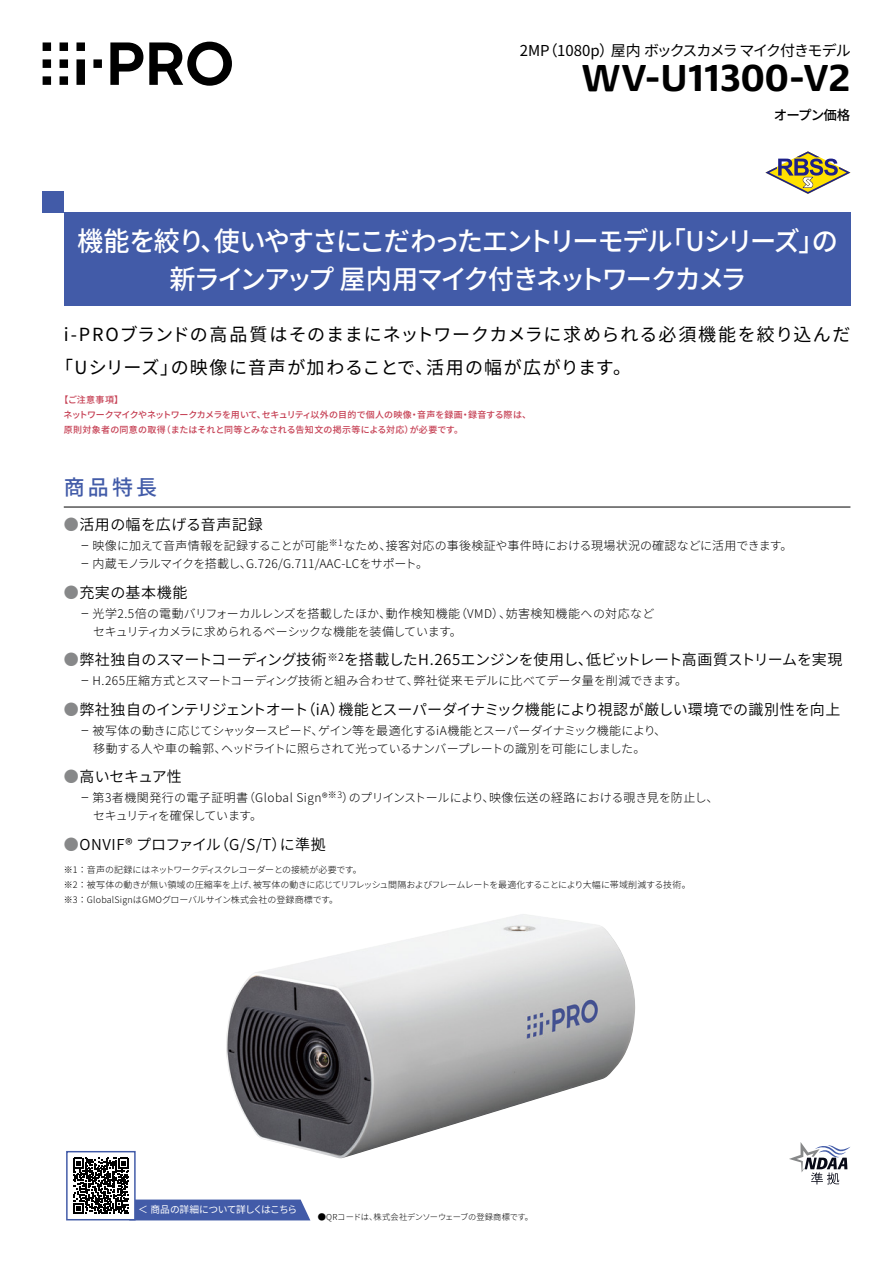
<style>
.page{position:relative;width:893px;height:1263px;background:#fff}
.page>*{position:absolute;margin:0;border:0;box-sizing:border-box;transform-origin:0 0}
.t1{font:700 39px "Praxis Next";color:#000}
.t2{font:500 27px/37.5px "Source Han Sans";letter-spacing:-.085em;color:#fff;text-align:center}
.t3{font:500 21px "Source Han Sans";color:#425ba8}
.t4{font:18px/33px "Source Han Sans";letter-spacing:.06em;color:#000}
.t5{font:15px "Source Han Sans";letter-spacing:-.01em;color:#000}
.t6{font:15px "Source Han Sans";letter-spacing:-.075em;color:#000}
.t7{font:15px "Source Han Sans";letter-spacing:.015em;color:#000}
.t8{font:15px "Source Han Sans";letter-spacing:.03em;color:#000}
.t9{font:15px "Source Han Sans";letter-spacing:.04em;color:#000}
.t10{font:500 13.5px "Source Han Sans";letter-spacing:-.07em;color:#000}
.t11{font:300 12px/18px "Source Han Sans";letter-spacing:-.005em;color:#000;scale:.7 1}
.t12{font:300 12px/18px "Source Han Sans";letter-spacing:-.025em;color:#000;scale:.7 1}
.t13{font:300 12px/18px "Source Han Sans";letter-spacing:.015em;color:#000;scale:.7 1}
.t14{font:9.75px "Source Han Sans";letter-spacing:-.045em;color:#fff}
.t15{font:300 9px/15px "Source Han Sans";letter-spacing:-.005em;color:#000}
.t16{font:500 9px/15px "Source Han Sans";letter-spacing:.005em;color:#c53e52}
.t17{font:300 8.25px "Source Han Sans";letter-spacing:-.015em;color:#000}
.s1{color:#878889}
</style>
<div class="page">
<svg style="left:43px;top:42px;width:189px;height:44px"></svg>
<svg style="left:765px;top:151px;width:85px;height:43px"></svg>
<svg style="left:789px;top:1142px;width:61px;height:42px"></svg>
<svg style="left:73px;top:1158px;width:237px;height:62px"></svg>
<div style="left:66px;top:1151px;width:70px;height:69px;border:1px solid #425ba8"></div>
<div style="left:43px;top:191px;width:21px;height:22px;background:#425ba8"></div>
<div style="left:64px;top:213px;width:786px;height:93px;background:#425ba8"></div>
<hr style="left:64px;top:507px;width:786px;height:1px;background:#000">
<img style="left:226px;top:914px;width:410px;height:244px">
<p class="t6" style="left:520px;top:42px;width:332px">2MP（1080p）屋内 ボックスカメラ マイク付きモデル</p>
<h1 class="t1" style="left:582px;top:47px;width:270px">WV-U11300-V2</h1>
<p class="t10" style="left:774px;top:108px;width:78px">オープン価格</p>
<h2 class="t2" style="left:77px;top:223px;width:762px">機能を絞り、使いやすさにこだわったエントリーモデル「Uシリーズ」の新ラインアップ 屋内用マイク付きネットワークカメラ</h2>
<h3 class="t4" style="left:55px;top:318px;width:797px;text-indent:9px">i-PROブランドの高品質はそのままにネットワークカメラに求められる必須機能を絞り込んだ「Uシリーズ」の映像に音声が加わることで、活用の幅が広がります。</h3>
<p class="t16" style="left:64px;top:393px;width:469px;text-indent:-4px">【ご注意事項】<br>ネットワークマイクやネットワークカメラを用いて、セキュリティ以外の目的で個人の映像・音声を録画・録音する際は、原則対象者の同意の取得（またはそれと同等とみなされる告知文の掲示等による対応）が必要です。</p>
<h3 class="t3" style="left:64px;top:476px;width:95px">商品特長</h3>
<p class="t8" style="left:64px;top:516px;width:200px"><span class="s1">●</span>活用の幅を広げる音声記録</p>
<p class="t11" style="left:81px;top:537px;width:1018px">ー 映像に加えて音声情報を記録することが可能<sup>※1</sup>なため、接客対応の事後検証や事件時における現場状況の確認などに活用できます。ー 内蔵モノラルマイクを搭載し、G.726/G.711/AAC-LCをサポート。</p>
<p class="t9" style="left:64px;top:584px;width:125px"><span class="s1">●</span>充実の基本機能</p>
<p class="t11" style="left:81px;top:604px;width:821px">ー 光学2.5倍の電動バリフォーカルレンズを搭載したほか、動作検知機能（VMD）、妨害検知機能への対応など　セキュリティカメラに求められるベーシックな機能を装備しています。</p>
<p class="t5" style="left:64px;top:651px;width:780px"><span class="s1">●</span>弊社独自のスマートコーディング技術<sup>※2</sup>を搭載したH.265エンジンを使用し、低ビットレート高画質ストリームを実現</p>
<p class="t11" style="left:81px;top:672px;width:868px">ー H.265圧縮方式とスマートコーディング技術と組み合わせて、弊社従来モデルに比べてデータ量を削減できます。</p>
<p class="t5" style="left:64px;top:701px;width:778px"><span class="s1">●</span>弊社独自のインテリジェントオート（iA）機能とスーパーダイナミック機能により視認が厳しい環境での識別性を向上</p>
<p class="t12" style="left:81px;top:721px;width:838px">ー 被写体の動きに応じてシャッタースピード、ゲイン等を最適化するiA機能とスーパーダイナミック機能により、　移動する人や車の輪郭、ヘッドライトに照らされて光っているナンバープレートの識別を可能にしました。</p>
<p class="t5" style="left:64px;top:768px;width:120px"><span class="s1">●</span>高いセキュア性</p>
<p class="t13" style="left:81px;top:789px;width:912px">ー 第3者機関発行の電子証明書（Global Sign®<sup>※3</sup>）のプリインストールにより、映像伝送の経路における覗き見を防止し、　セキュリティを確保しています。</p>
<p class="t7" style="left:64px;top:836px;width:263px"><span class="s1">●</span>ONVIF® プロファイル（G/S/T）に準拠</p>
<p class="t15" style="left:64px;top:862px;width:628px">※1 ： 音声の記録にはネットワークディスクレコーダーとの接続が必要です。<br>※2 ： 被写体の動きが無い領域の圧縮率を上げ、被写体の動きに応じてリフレッシュ間隔およびフレームレートを最適化することにより大幅に帯域削減する技術。※3 ： GlobalSignはGMOグローバルサイン株式会社の登録商標です。</p>
<p class="t14" style="left:138px;top:1204px;width:160px">＜ 商品の詳細について詳しくはこちら</p>
<p class="t17" style="left:318px;top:1212px;width:217px">●QRコードは、株式会社デンソーウェーブの登録商標です。</p>
</div>
